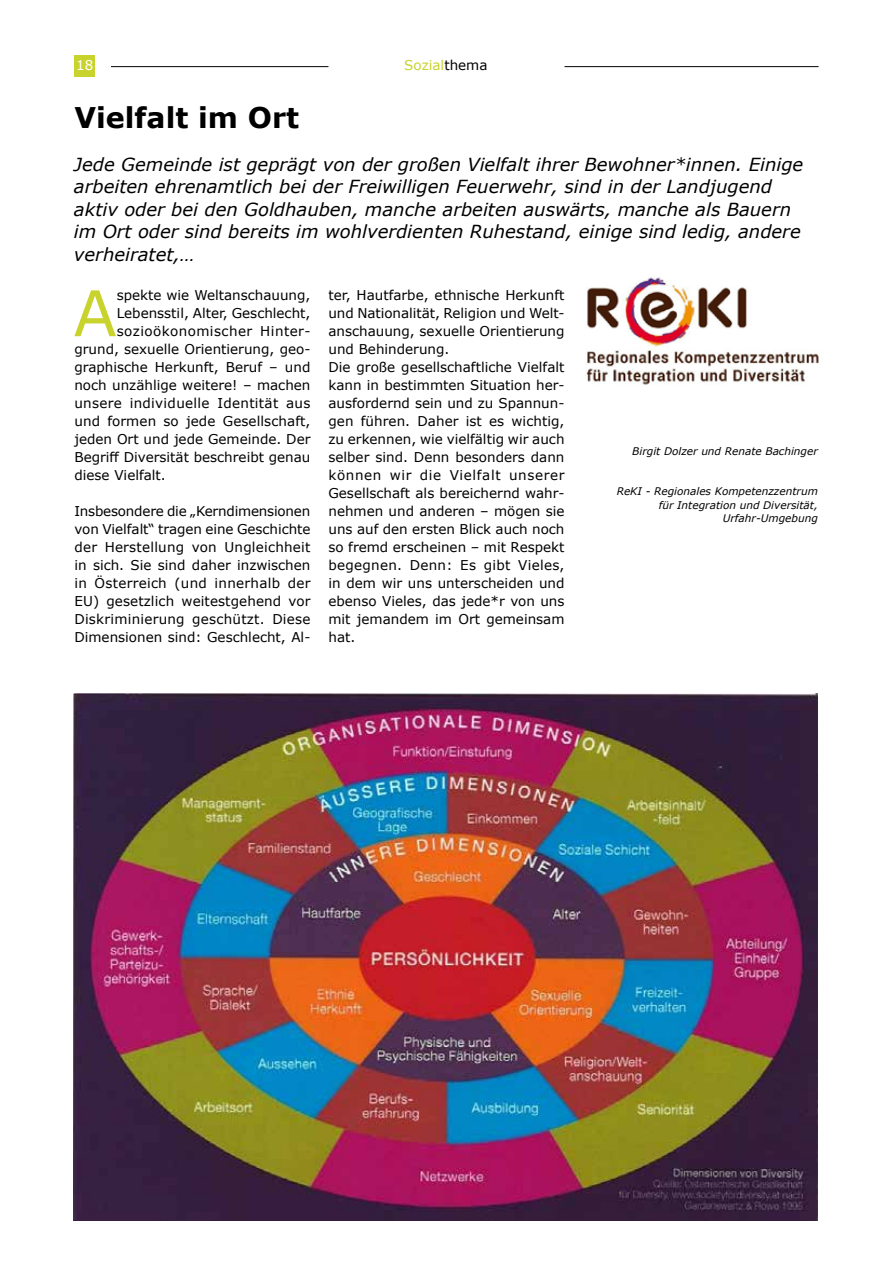
<style>
.page{position:relative;width:893px;height:1263px;background:#fff}
.page>*{position:absolute;margin:0;border:0;box-sizing:border-box;transform-origin:0 0}
.t1{font:63px "Verdana";color:#c8d32d}
.t2{font:700 28.5px "Verdana";color:#000}
.t3{font:italic 18px/22.5px "Verdana";color:#000}
.t4{font:13.5px/18px "Verdana";color:#000;text-align:justify}
.t5{font:13.5px "Verdana";letter-spacing:.025em;color:#000}
.t6{font:13.5px "Verdana";letter-spacing:.035em;color:#000}
.t7{font:13.5px "Verdana";color:#c8d32d}
.t8{font:13.5px "Verdana";color:#fff}
.t9{font:italic 10.5px/13.5px "Verdana";color:#000;text-align:right}
.s1{color:#000}
</style>
<div class="page">
<div style="left:74px;top:56px;width:21px;height:21px;background:#c8d32d"></div>
<hr style="left:111px;top:66px;width:217px;height:1px;background:#000">
<hr style="left:564px;top:66px;width:255px;height:1px;background:#000">
<img style="left:74px;top:693px;width:743px;height:527px">
<img style="left:586px;top:277px;width:233px;height:108px">
<p class="t8" style="left:76px;top:56px;width:19px">18</p>
<p class="t7" style="left:404px;top:56px;width:85px">Sozial<span class="s1">thema</span></p>
<h2 class="t2" style="left:74px;top:98px;width:226px">Vielfalt im Ort</h2>
<p class="t3" style="left:74px;top:153px;width:731px">Jede Gemeinde ist geprägt von der großen Vielfalt ihrer Bewohner*innen. Einige arbeiten ehrenamtlich bei der Freiwilligen Feuerwehr, sind in der Landjugend aktiv oder bei den Goldhauben, manche arbeiten auswärts, manche als Bauern im Ort oder sind bereits im wohlverdienten Ruhestand, einige sind ledig, andere verheiratet,…</p>
<p class="t4" style="left:328px;top:286px;width:238px;text-align:left">ter, Hautfarbe, ethnische Herkunft und Nationalität, Religion und Welt&shy;anschauung, sexuelle Orientierung und Behinderung.<br>Die große gesellschaftliche Vielfalt kann in bestimmten Situation her&shy;ausfordernd sein und zu Spannun&shy;gen führen. Daher ist es wichtig, zu erkennen, wie vielfältig wir auch selber sind. Denn besonders dann können wir die Vielfalt unserer<br>Gesellschaft als bereichernd wahr&shy;nehmen und anderen – mögen sie uns auf den ersten Blick auch noch so fremd erscheinen – mit Respekt begegnen. Denn: Es gibt Vieles, in dem wir uns unterscheiden und ebenso Vieles, das jede*r von uns mit jemandem im Ort gemeinsam hat.</p>
<h1 class="t1" style="left:74px;top:270px;width:45px">A</h1>
<p class="t4" style="left:117px;top:286px;width:195px">spekte wie Weltanschauung,</p>
<p class="t4" style="left:117px;top:304px;width:195px">Lebensstil, Alter, Geschlecht,</p>
<p class="t6" style="left:117px;top:322px;width:195px">sozioökonomischer Hinter-</p>
<p class="t4" style="left:74px;top:340px;width:238px">grund, sexuelle Orientierung, geo-</p>
<p class="t4" style="left:74px;top:358px;width:238px">graphische Herkunft, Beruf – und</p>
<p class="t4" style="left:74px;top:376px;width:238px">noch unzählige weitere! – machen</p>
<p class="t5" style="left:74px;top:394px;width:238px">unsere individuelle Identität aus</p>
<p class="t4" style="left:74px;top:412px;width:238px">und formen so jede Gesellschaft,</p>
<p class="t4" style="left:74px;top:430px;width:238px">jeden Ort und jede Gemeinde. Der</p>
<p class="t4" style="left:74px;top:448px;width:238px">Begriff Diversität beschreibt genau</p>
<p class="t4" style="left:74px;top:466px;width:93px">diese Vielfalt.</p>
<p class="t4" style="left:74px;top:502px;width:238px">Insbesondere die „Kerndimensionen von Vielfalt“ tragen eine Geschichte der Herstellung von Ungleichheit in sich. Sie sind daher inzwischen in Österreich (und innerhalb der EU) gesetzlich weitestgehend vor Diskriminierung geschützt. Diese Dimensionen sind: Geschlecht, Al-</p>
<p class="t9" style="left:632px;top:444px;width:187px">Birgit Dolzer und Renate Bachinger</p>
<p class="t9" style="left:617px;top:485px;width:203px">ReKI - Regionales Kompetenzzentrum für Integration und Diversität,<br>Urfahr-Umgebung</p>
</div>
